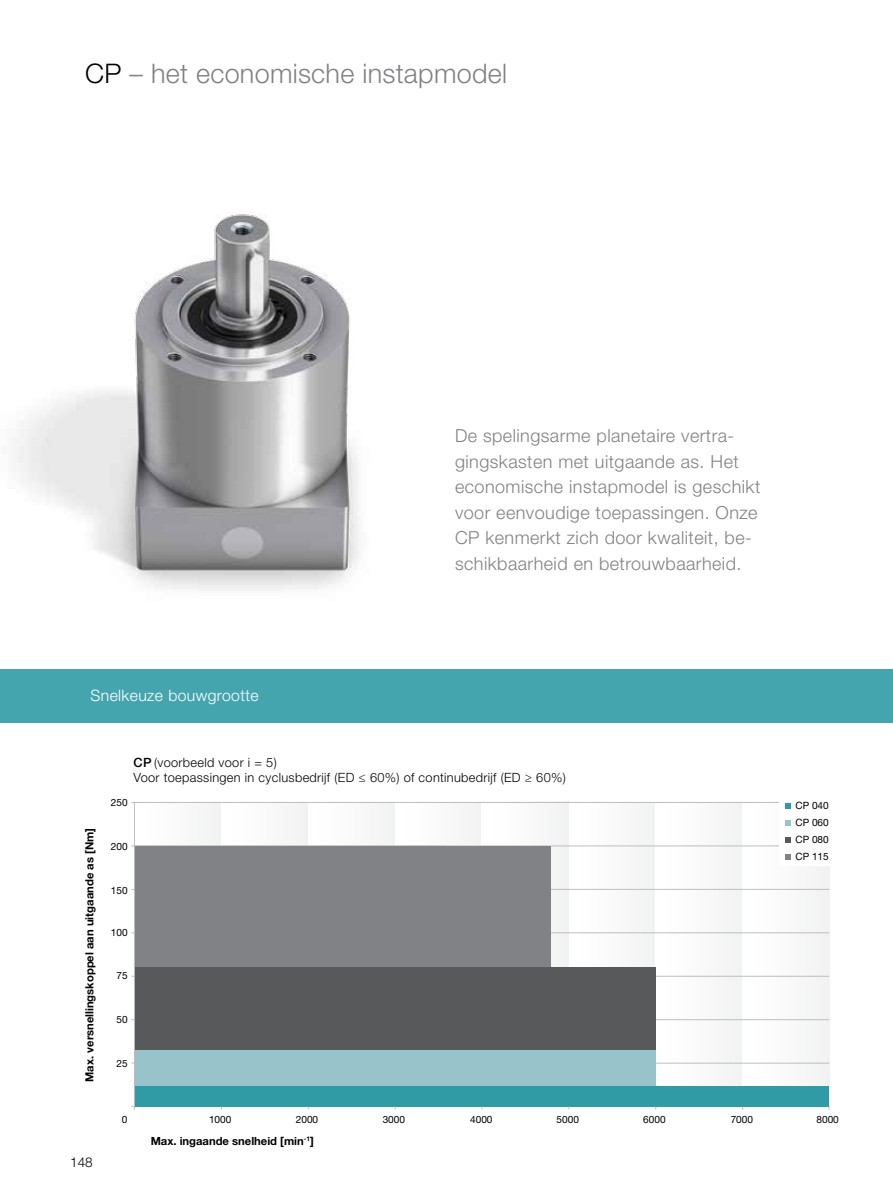
<style>
.page{position:relative;width:893px;height:1191px;background:#fff}
.page>*{position:absolute;margin:0;border:0;box-sizing:border-box;transform-origin:0 0}
.t1{font:300 27px "Helvetica Neue LT Std";letter-spacing:.01em;color:#808285}
.t2{font:300 18px/25.5px "Helvetica Neue LT Std";letter-spacing:.025em;color:#808285}
.t3{font:300 15.75px "Helvetica Neue LT Std";letter-spacing:.025em;color:#fff}
.t4{font:300 13.5px "Helvetica Neue LT Std";color:#000}
.t5{font:300 12.75px/15.3px "Helvetica Neue LT Std";letter-spacing:.025em;color:#000}
.t6{font:700 11.25px "Helvetica Neue LT Std";color:#000}
.t7{font:10.05px/17px "Helvetica Neue LT Std";color:#000;text-align:justify}
.s1{color:#000}
.s2{font-weight:500}
</style>
<div class="page">
<div style="left:0;top:669px;width:893px;height:53px;background:#45a5ae"></div>
<div style="left:134px;top:802px;width:87px;height:304px;background:#fafafa"></div>
<div style="left:221px;top:802px;width:87px;height:304px;background:#fafafa"></div>
<div style="left:308px;top:802px;width:88px;height:304px;background:#fafafa"></div>
<div style="left:395px;top:802px;width:87px;height:304px;background:#fafafa"></div>
<div style="left:482px;top:802px;width:87px;height:304px;background:#f5f6f6"></div>
<div style="left:569px;top:802px;width:87px;height:304px;background:#fafafa"></div>
<div style="left:656px;top:802px;width:87px;height:304px;background:#fafafa"></div>
<div style="left:743px;top:802px;width:86px;height:304px;background:#fafafb"></div>
<hr style="left:131px;top:1106px;width:315px;height:1px;background:#bcbec0">
<hr style="left:131px;top:1062px;width:315px;height:1px;background:#bcbec0">
<hr style="left:131px;top:976px;width:315px;height:1px;background:#bcbec0">
<hr style="left:131px;top:1019px;width:315px;height:1px;background:#bcbec0">
<hr style="left:131px;top:932px;width:315px;height:1px;background:#bcbec0">
<hr style="left:131px;top:846px;width:315px;height:1px;background:#bcbec0">
<hr style="left:131px;top:889px;width:315px;height:1px;background:#bcbec0">
<hr style="left:131px;top:802px;width:698px;height:1px;background:#bcbec0">
<hr style="left:134px;top:845px;width:695px;height:1px;background:#bcbec0">
<hr style="left:134px;top:889px;width:695px;height:1px;background:#bcbec0">
<hr style="left:134px;top:932px;width:695px;height:1px;background:#bcbec0">
<hr style="left:134px;top:976px;width:695px;height:1px;background:#bcbec0">
<hr style="left:134px;top:1019px;width:695px;height:1px;background:#bcbec0">
<hr style="left:134px;top:1063px;width:695px;height:1px;background:#bcbec0">
<hr style="left:134px;top:1106px;width:695px;height:1px;background:#bcbec0">
<div style="left:134px;top:846px;width:417px;height:259px;background:#808285"></div>
<div style="left:134px;top:967px;width:522px;height:138px;background:#58595b"></div>
<div style="left:134px;top:1050px;width:522px;height:55px;background:#98c3ca"></div>
<div style="left:134px;top:1086px;width:695px;height:20px;background:#309ba5"></div>
<hr style="left:134px;top:802px;width:1px;height:305px;background:#bcbec0">
<div style="left:779px;top:797px;width:50px;height:68px;background:#fff"></div>
<svg style="left:786px;top:803px;width:5px;height:5px"></svg>
<svg style="left:786px;top:820px;width:5px;height:5px"></svg>
<svg style="left:786px;top:837px;width:5px;height:5px"></svg>
<svg style="left:786px;top:854px;width:5px;height:5px"></svg>
<img style="left:14px;top:214px;width:345px;height:376px">
<h1 class="t1" style="left:85px;top:57px;width:423px"><span class="s1">CP</span> – het economische instapmodel</h1>
<p class="t3" style="left:91px;top:686px;width:170px">Snelkeuze bouwgrootte</p>
<p class="t2" style="left:455px;top:423px;width:307px">De spelingsarme planetaire vertra&shy;gingskasten met uitgaande as. Het economische instapmodel is geschikt voor eenvoudige toepassingen. Onze CP kenmerkt zich door kwaliteit, be&shy;schikbaarheid en betrouwbaarheid.</p>
<p class="t6" style="left:82px;top:1081px;width:255px;rotate:-90deg">Max. versnellingskoppel aan uitgaande as [Nm]</p>
<p class="t4" style="left:70px;top:1153px;width:24px">148</p>
<p class="t5" style="left:134px;top:754px;width:434px"><span class="s2">CP</span> (voorbeeld voor i = 5)<br>Voor toepassingen in cyclusbedrijf (ED ≤ 60%) of continubedrijf (ED ≥ 60%)</p>
<p class="t7" style="left:111px;top:794px;width:18px">250</p>
<p class="t7" style="left:111px;top:837px;width:18px">200</p>
<p class="t7" style="left:111px;top:881px;width:18px">150</p>
<p class="t7" style="left:111px;top:923px;width:18px">100</p>
<p class="t7" style="left:116px;top:967px;width:13px">75</p>
<p class="t7" style="left:116px;top:1010px;width:13px">50</p>
<p class="t7" style="left:116px;top:1054px;width:13px">25</p>
<p class="t7" style="left:795px;top:797px;width:35px">CP 040<br>CP 060<br>CP 080<br>CP 115</p>
<p class="t7" style="left:122px;top:1110px;width:7px">0</p>
<p class="t7" style="left:209px;top:1110px;width:24px">1000</p>
<p class="t7" style="left:296px;top:1110px;width:24px">2000</p>
<p class="t7" style="left:383px;top:1110px;width:24px">3000</p>
<p class="t7" style="left:470px;top:1110px;width:24px">4000</p>
<p class="t7" style="left:557px;top:1110px;width:24px">5000</p>
<p class="t7" style="left:643px;top:1110px;width:24px">6000</p>
<p class="t7" style="left:731px;top:1110px;width:24px">7000</p>
<p class="t7" style="left:816px;top:1110px;width:24px">8000</p>
<p class="t6" style="left:151px;top:1133px;width:165px">Max. ingaande snelheid [min<sup>-1</sup>]</p>
</div>
